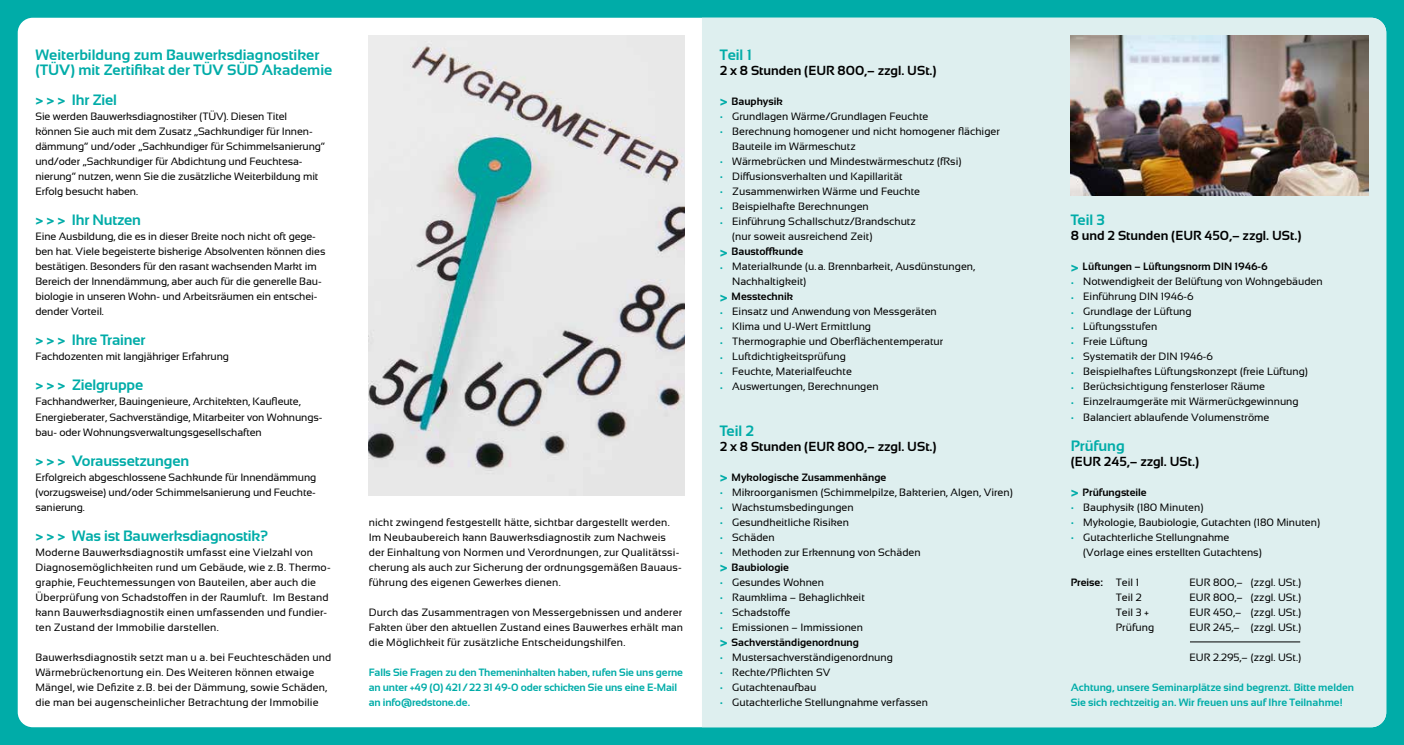
<style>
.page{position:relative;width:1404px;height:745px;background:#fff}
.page>*{position:absolute;margin:0;border:0;box-sizing:border-box;transform-origin:0 0}
.t1{font:700 15px/15px "Sansation";color:#00aca8}
.t2{font:700 13.12px "Sansation";color:#000}
.t3{font:10.62px/15px "Sansation";color:#000}
.t4{font:700 10.62px/15px "Sansation";letter-spacing:-.01em;color:#00aca8}
.t5{font:700 10.62px "Sansation";color:#000}
.s1{font-size:15px;color:#00aca8}
.s2{font-weight:700;font-size:15px;color:#00aca8}
.s3{font-weight:700}
.s4{font-weight:400}
</style>
<div class="page">
<div style="left:0;top:0;width:1403px;height:744px;background:#00aca8"></div>
<div style="left:18px;top:18px;width:1367px;height:708px;background:#fff;border-radius:15px"></div>
<div style="left:702px;top:18px;width:683px;height:708px;background:#deefef"></div>
<img style="left:1070px;top:35px;width:298px;height:160px">
<img style="left:369px;top:35px;width:315px;height:460px">
<hr style="left:1189px;top:641px;width:110px;height:1px;background:#000">
<h1 class="t1" style="left:35px;top:47px;width:298px">Weiterbildung zum Bauwerksdiagnostiker (TÜV) mit Zertifikat der TÜV SÜD Akademie</h1>
<h1 class="t1" style="left:35px;top:92px;width:83px">&gt; &gt; &gt; Ihr Ziel</h1>
<p class="t3" style="left:35px;top:109px;width:291px">Sie werden Bauwerksdiagnostiker (TÜV). Diesen Titel können Sie auch mit dem Zusatz „Sachkundiger für Innen&shy;dämmung” und/oder „Sachkundiger für Schimmelsanierung” und/oder „Sachkundiger für Abdichtung und Feuchtesa&shy;nierung“ nutzen, wenn Sie die zusätzliche Weiterbildung mit Erfolg besucht haben.</p>
<h1 class="t1" style="left:35px;top:212px;width:107px">&gt; &gt; &gt; Ihr Nutzen</h1>
<p class="t3" style="left:35px;top:229px;width:291px">Eine Ausbildung, die es in dieser Breite noch nicht oft gege&shy;ben hat. Viele begeisterte bisherige Absolventen können dies bestätigen. Besonders für den rasant wachsenden Markt im Bereich der Innendämmung, aber auch für die generelle Bau&shy;biologie in unseren Wohn- und Arbeitsräumen ein entschei&shy;dender Vorteil.</p>
<h1 class="t1" style="left:35px;top:332px;width:112px">&gt; &gt; &gt; Ihre Trainer</h1>
<p class="t3" style="left:35px;top:349px;width:195px">Fachdozenten mit langjähriger Erfahrung</p>
<h1 class="t1" style="left:35px;top:377px;width:109px">&gt; &gt; &gt; Zielgruppe</h1>
<p class="t3" style="left:35px;top:394px;width:288px">Fachhandwerker, Bauingenieure, Architekten, Kaufleute,<br>Energieberater, Sachverständige, Mitarbeiter von Wohnungs&shy;bau- oder Wohnungsverwaltungsgesellschaften</p>
<h1 class="t1" style="left:35px;top:452px;width:155px">&gt; &gt; &gt; Voraussetzungen</h1>
<p class="t3" style="left:35px;top:469px;width:282px;text-align:justify">Erfolgreich abgeschlossene Sachkunde für Innendämmung (vorzugsweise) und/oder Schimmelsanierung und Feuchte&shy;sanierung.</p>
<h1 class="t1" style="left:35px;top:527px;width:234px">&gt; &gt; &gt; Was ist Bauwerksdiagnostik?</h1>
<p class="t3" style="left:35px;top:544px;width:297px">Moderne Bauwerksdiagnostik umfasst eine Vielzahl von Diagnosemöglichkeiten rund um Gebäude, wie z.B. Thermo&shy;graphie, Feuchtemessungen von Bauteilen, aber auch die Überprüfung von Schadstoffen in der Raumluft. Im Bestand kann Bauwerksdiagnostik einen umfassenden und fundier&shy;ten Zustand der Immobilie darstellen.</p>
<p class="t3" style="left:35px;top:649px;width:297px">Bauwerksdiagnostik setzt man u a. bei Feuchteschäden und Wärmebrückenortung ein. Des Weiteren können etwaige Mängel, wie Defizite z.B. bei der Dämmung, sowie Schäden, die man bei augenscheinlicher Betrachtung der Immobilie</p>
<p class="t3" style="left:369px;top:514px;width:314px">nicht zwingend festgestellt hätte, sichtbar dargestellt werden.<br>Im Neubaubereich kann Bauwerksdiagnostik zum Nachweis der Einhaltung von Normen und Verordnungen, zur Qualitätssi&shy;cherung als auch zur Sicherung der ordnungsgemäßen Bauaus&shy;führung des eigenen Gewerkes dienen.</p>
<p class="t3" style="left:369px;top:604px;width:316px;text-align:justify">Durch das Zusammentragen von Messergebnissen und anderer Fakten über den aktuellen Zustand eines Bauwerkes erhält man die Möglichkeit für zusätzliche Entscheidungshilfen.</p>
<p class="t4" style="left:369px;top:664px;width:316px">Falls Sie Fragen zu den Themeninhalten haben, rufen Sie uns gerne an unter +49 (0) 421/22 31 49-0 oder schicken Sie uns eine E-Mail an info@redstone.de.</p>
<h1 class="t1" style="left:719px;top:47px;width:34px">Teil 1</h1>
<p class="t2" style="left:719px;top:63px;width:218px">2 x 8 Stunden (EUR 800,– zzgl. USt.)</p>
<p class="t5" style="left:719px;top:95px;width:65px"><span class="s1">&gt;</span> Bauphysik</p>
<p class="t3" style="left:719px;top:109px;width:210px"><span class="s2">·</span> Grundlagen Wärme/Grundlagen Feuchte</p>
<p class="t3" style="left:719px;top:124px;width:282px"><span class="s2">·</span> Berechnung homogener und nicht homogener flächiger</p>
<p class="t3" style="left:732px;top:139px;width:125px">Bauteile im Wärmeschutz</p>
<p class="t3" style="left:719px;top:154px;width:243px"><span class="s2">·</span> Wärmebrücken und Mindestwärmeschutz (fRsi)</p>
<p class="t3" style="left:719px;top:169px;width:184px"><span class="s2">·</span> Diffusionsverhalten und Kapillarität</p>
<p class="t3" style="left:719px;top:184px;width:202px"><span class="s2">·</span> Zusammenwirken Wärme und Feuchte</p>
<p class="t3" style="left:719px;top:199px;width:151px"><span class="s2">·</span> Beispielhafte Berechnungen</p>
<p class="t3" style="left:719px;top:214px;width:198px"><span class="s2">·</span> Einführung Schallschutz/Brandschutz</p>
<p class="t3" style="left:732px;top:229px;width:142px">(nur soweit ausreichend Zeit)</p>
<p class="t5" style="left:719px;top:245px;width:85px"><span class="s1">&gt;</span> Baustoffkunde</p>
<p class="t3" style="left:719px;top:259px;width:257px"><span class="s2">·</span> Materialkunde (u.a. Brennbarkeit, Ausdünstungen,</p>
<p class="t3" style="left:732px;top:274px;width:76px">Nachhaltigkeit)</p>
<p class="t5" style="left:719px;top:290px;width:75px"><span class="s1">&gt;</span> Messtechnik</p>
<p class="t3" style="left:719px;top:304px;width:218px"><span class="s2">·</span> Einsatz und Anwendung von Messgeräten</p>
<p class="t3" style="left:719px;top:319px;width:153px"><span class="s2">·</span> Klima und U-Wert Ermittlung</p>
<p class="t3" style="left:719px;top:334px;width:225px"><span class="s2">·</span> Thermographie und Oberflächentemperatur</p>
<p class="t3" style="left:719px;top:349px;width:128px"><span class="s2">·</span> Luftdichtigkeitsprüfung</p>
<p class="t3" style="left:719px;top:364px;width:134px"><span class="s2">·</span> Feuchte, Materialfeuchte</p>
<p class="t3" style="left:719px;top:379px;width:160px"><span class="s2">·</span> Auswertungen, Berechnungen</p>
<h1 class="t1" style="left:719px;top:422px;width:36px">Teil 2</h1>
<p class="t2" style="left:719px;top:438px;width:218px">2 x 8 Stunden (EUR 800,– zzgl. USt.)</p>
<p class="t3" style="left:719px;top:469px;width:294px"><span class="s2">&gt;</span> <span class="s3">Mykologische Zusammenhänge<br></span><span class="s2">·</span> Mikroorganismen (Schimmelpilze, Bakterien, Algen, Viren) <span class="s2">·</span> Wachstumsbedingungen<br><span class="s2">·</span> Gesundheitliche Risiken<br><span class="s2">·</span> Schäden<br><span class="s2">·</span> Methoden zur Erkennung von Schäden<br><span class="s2">&gt;</span> <span class="s3">Baubiologie<br></span><span class="s2">·</span> Gesundes Wohnen<br><span class="s2">·</span> Raumklima – Behaglichkeit<br><span class="s2">·</span> Schadstoffe<br><span class="s2">·</span> Emissionen – Immissionen<br><span class="s2">&gt;</span> <span class="s3">Sachverständigenordnung<br></span><span class="s2">·</span> Mustersachverständigenordnung<br><span class="s2">·</span> Rechte/Pflichten SV<br><span class="s2">·</span> Gutachtenaufbau<br><span class="s2">·</span> Gutachterliche Stellungnahme verfassen</p>
<h1 class="t1" style="left:1070px;top:212px;width:36px">Teil 3</h1>
<p class="t2" style="left:1070px;top:228px;width:232px">8 und 2 Stunden (EUR 450,– zzgl. USt.)</p>
<p class="t3" style="left:1070px;top:259px;width:253px"><span class="s2">&gt;</span> <span class="s3">Lüftungen – Lüftungsnorm DIN 1946-6<br></span><span class="s2">·</span> Notwendigkeit der Belüftung von Wohngebäuden <span class="s2">·</span> Einführung DIN 1946-6<br><span class="s2">·</span> Grundlage der Lüftung<br><span class="s2">·</span> Lüftungsstufen<br><span class="s2">·</span> Freie Lüftung<br><span class="s2">·</span> Systematik der DIN 1946-6<br><span class="s2">·</span> Beispielhaftes Lüftungskonzept (freie Lüftung)<br><span class="s2">·</span> Berücksichtigung fensterloser Räume<br><span class="s2">·</span> Einzelraumgeräte mit Wärmerückgewinnung<br><span class="s2">·</span> Balanciert ablaufende Volumenströme</p>
<h1 class="t1" style="left:1070px;top:437px;width:56px">Prüfung</h1>
<p class="t2" style="left:1070px;top:453px;width:130px">(EUR 245,– zzgl. USt.)</p>
<p class="t5" style="left:1070px;top:485px;width:77px"><span class="s1">&gt;</span> Prüfungsteile</p>
<p class="t3" style="left:1070px;top:499px;width:134px"><span class="s2">·</span> Bauphysik (180 Minuten)</p>
<p class="t3" style="left:1070px;top:514px;width:251px"><span class="s2">·</span> Mykologie, Baubiologie, Gutachten (180 Minuten)</p>
<p class="t3" style="left:1070px;top:529px;width:160px"><span class="s2">·</span> Gutachterliche Stellungnahme</p>
<p class="t3" style="left:1083px;top:544px;width:180px">(Vorlage eines erstellten Gutachtens)</p>
<p class="t5" style="left:1070px;top:575px;width:70px">Preise: <span class="s4">Teil 1</span></p>
<p class="t3" style="left:1189px;top:574px;width:113px">EUR 800,– (zzgl. USt.)</p>
<p class="t3" style="left:1115px;top:589px;width:27px">Teil 2</p>
<p class="t3" style="left:1189px;top:589px;width:113px">EUR 800,– (zzgl. USt.)</p>
<p class="t3" style="left:1115px;top:604px;width:35px">Teil 3 +</p>
<p class="t3" style="left:1189px;top:604px;width:113px">EUR 450,– (zzgl. USt.)</p>
<p class="t3" style="left:1115px;top:619px;width:40px">Prüfung</p>
<p class="t3" style="left:1189px;top:619px;width:113px">EUR 245,– (zzgl. USt.)</p>
<p class="t3" style="left:1189px;top:649px;width:113px">EUR 2.295,– (zzgl. USt.)</p>
<p class="t4" style="left:1070px;top:679px;width:285px">Achtung, unsere Seminarplätze sind begrenzt. Bitte melden<br>Sie sich rechtzeitig an. Wir freuen uns auf Ihre Teilnahme!</p>
</div>
